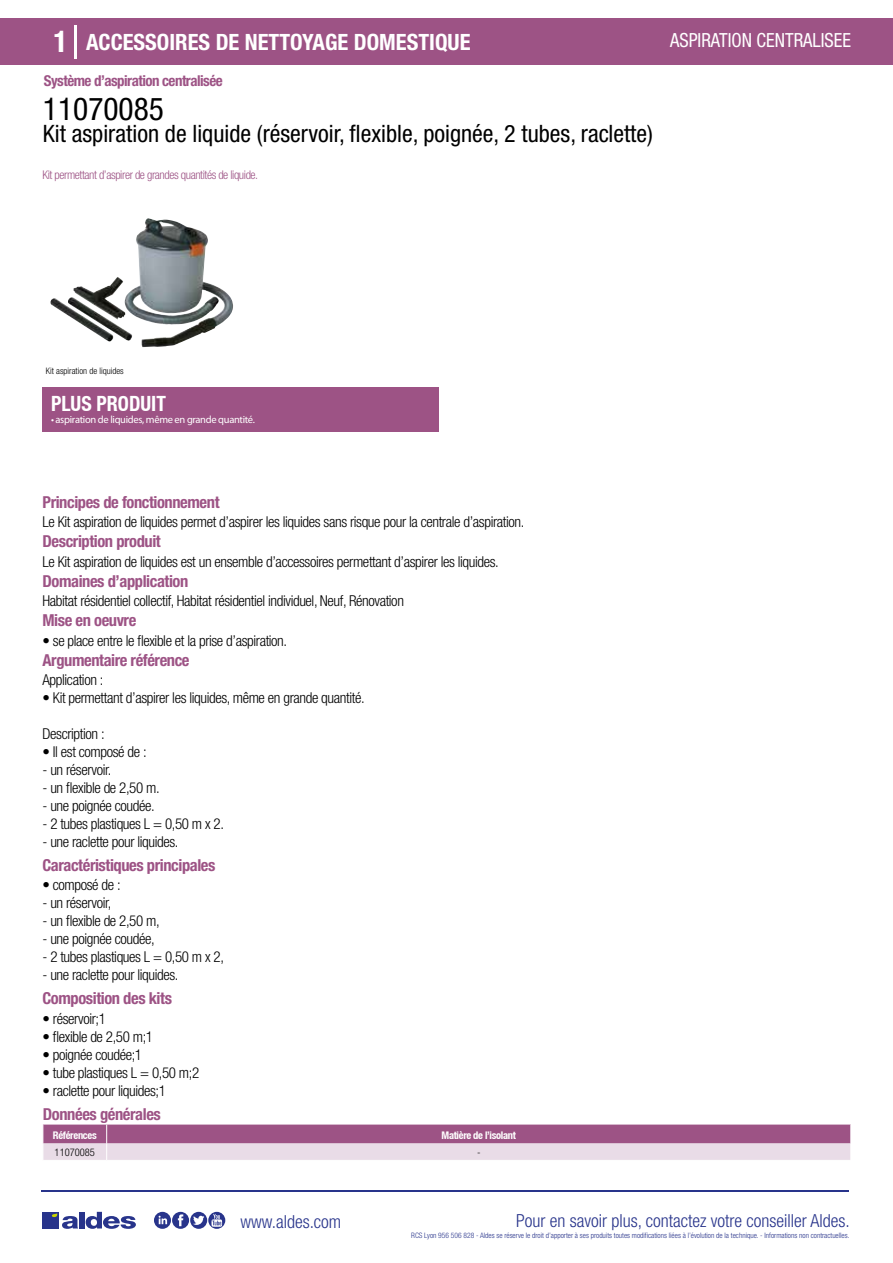
<style>
.page{position:relative;width:893px;height:1263px;background:#fff}
.page>*{position:absolute;margin:0;border:0;box-sizing:border-box;transform-origin:0 0}
.t1{font:condensed 31.5px "Helvetica Neue LT Std";color:#000}
.t2{font:condensed 24px "Helvetica Neue LT Std";color:#000}
.t3{font:700 condensed 22.5px "Helvetica Neue LT Std";color:#fff}
.t4{font:700 condensed 21px "Helvetica Neue";color:#fff;scale:.95 1}
.t5{font:condensed 19.5px "Helvetica Neue LT Std";color:#fff;scale:.95 1}
.t6{font:300 condensed 18px "Helvetica Neue";color:#28348b}
.t7{font:700 condensed 16.5px "Helvetica Neue LT Std";letter-spacing:-.025em;color:#9d5385}
.t8{font:300 condensed 15px "Helvetica Neue LT Std";letter-spacing:-.025em;color:#000}
.t9{font:700 condensed 15px "Helvetica Neue LT Std";letter-spacing:-.035em;color:#9d5385}
.t10{font:300 condensed 12px "Helvetica Neue LT Std";letter-spacing:-.035em;color:#9d5385}
.t11{font:10.5px "Myriad Pro";letter-spacing:-.03em;color:#fff}
.t12{font:700 condensed 10.5px "Helvetica Neue";letter-spacing:-.03em;color:#fff}
.t13{font:300 condensed 10.5px "Helvetica Neue";color:#000}
.t14{font:300 condensed 9px "Helvetica Neue";color:#000}
.t15{font:300 condensed 7.5px "Helvetica Neue";color:#28348b}
.s1{font-size:30px}
</style>
<div class="page">
<div style="left:0;top:18px;width:893px;height:46px;background:#9d5385"></div>
<div style="left:43px;top:387px;width:396px;height:45px;background:#9d5385"></div>
<hr style="left:74px;top:25px;width:2px;height:33px;background:#fff">
<svg style="left:50px;top:218px;width:183px;height:130px"></svg>
<svg style="left:43px;top:1124px;width:808px;height:36px;background:#c296b4"></svg>
<hr style="left:41px;top:1190px;width:808px;height:1px;background:#28348b">
<svg style="left:154px;top:1212px;width:71px;height:17px"></svg>
<div style="left:42px;top:1212px;width:17px;height:16px;background:#28348b"></div>
<div style="left:79px;top:1212px;width:5px;height:16px;background:#28348b"></div>
<svg style="left:86px;top:1212px;width:50px;height:17px"></svg>
<svg style="left:52px;top:1213px;width:26px;height:16px"></svg>
<h3 class="t3" style="left:54px;top:28px;width:418px"><span class="s1">1</span> ACCESSOIRES DE NETTOYAGE DOMESTIQUE</h3>
<h3 class="t5" style="left:670px;top:29px;width:192px">ASPIRATION CENTRALISEE</h3>
<p class="t9" style="left:44px;top:71px;width:180px">Système d’aspiration centralisée</p>
<h1 class="t1" style="left:43px;top:91px;width:122px">11070085</h1>
<h2 class="t2" style="left:43px;top:120px;width:611px">Kit aspiration de liquide (réservoir, flexible, poignée, 2 tubes, raclette)</h2>
<p class="t10" style="left:43px;top:167px;width:217px">Kit permettant d’aspirer de grandes quantités de liquide.</p>
<p class="t14" style="left:46px;top:365px;width:79px">Kit aspiration de liquides</p>
<h3 class="t4" style="left:51px;top:391px;width:122px">PLUS PRODUIT</h3>
<p class="t11" style="left:51px;top:413px;width:205px">• aspiration de liquides, même en grande quantité.</p>
<p class="t7" style="left:43px;top:492px;width:179px">Principes de fonctionnement</p>
<p class="t7" style="left:43px;top:531px;width:120px">Description produit</p>
<p class="t7" style="left:43px;top:571px;width:147px">Domaines d’application</p>
<p class="t7" style="left:43px;top:610px;width:95px">Mise en oeuvre</p>
<p class="t8" style="left:43px;top:513px;width:483px">Le Kit aspiration de liquides permet d’aspirer les liquides sans risque pour la centrale d’aspiration.</p>
<p class="t8" style="left:43px;top:553px;width:458px">Le Kit aspiration de liquides est un ensemble d’accessoires permettant d’aspirer les liquides.</p>
<p class="t8" style="left:43px;top:592px;width:363px">Habitat résidentiel collectif, Habitat résidentiel individuel, Neuf, Rénovation</p>
<p class="t8" style="left:43px;top:632px;width:246px">• se place entre le flexible et la prise d’aspiration.</p>
<p class="t7" style="left:43px;top:650px;width:149px">Argumentaire référence</p>
<p class="t8" style="left:43px;top:671px;width:62px">Application :</p>
<p class="t8" style="left:43px;top:689px;width:324px">• Kit permettant d’aspirer les liquides, même en grande quantité.</p>
<p class="t8" style="left:43px;top:725px;width:64px">Description :</p>
<p class="t8" style="left:43px;top:743px;width:106px">• Il est composé de :</p>
<p class="t8" style="left:43px;top:761px;width:70px">- un réservoir.</p>
<p class="t8" style="left:43px;top:779px;width:119px">- un flexible de 2,50 m.</p>
<p class="t8" style="left:43px;top:797px;width:114px">- une poignée coudée.</p>
<p class="t8" style="left:43px;top:815px;width:183px">- 2 tubes plastiques L = 0,50 m x 2.</p>
<p class="t8" style="left:43px;top:833px;width:138px">- une raclette pour liquides.</p>
<p class="t7" style="left:43px;top:855px;width:174px">Caractéristiques principales</p>
<p class="t8" style="left:43px;top:876px;width:80px">• composé de :</p>
<p class="t8" style="left:43px;top:894px;width:70px">- un réservoir,</p>
<p class="t8" style="left:43px;top:912px;width:119px">- un flexible de 2,50 m,</p>
<p class="t8" style="left:43px;top:930px;width:114px">- une poignée coudée,</p>
<p class="t8" style="left:43px;top:948px;width:183px">- 2 tubes plastiques L = 0,50 m x 2,</p>
<p class="t8" style="left:43px;top:966px;width:138px">- une raclette pour liquides.</p>
<p class="t7" style="left:43px;top:988px;width:131px">Composition des kits</p>
<p class="t8" style="left:43px;top:1009px;width:65px">• réservoir;1</p>
<p class="t8" style="left:43px;top:1027px;width:112px">• flexible de 2,50 m;1</p>
<p class="t8" style="left:43px;top:1045px;width:101px">• poignée coudée;1</p>
<p class="t8" style="left:43px;top:1063px;width:158px">• tube plastiques L = 0,50 m;2</p>
<p class="t8" style="left:43px;top:1081px;width:125px">• raclette pour liquides;1</p>
<p class="t7" style="left:43px;top:1104px;width:119px">Données générales</p>
<p class="t12" style="left:53px;top:1129px;width:45px">Références</p>
<p class="t12" style="left:442px;top:1129px;width:76px">Matière de l’isolant</p>
<p class="t13" style="left:55px;top:1146px;width:42px">11070085</p>
<p class="t13" style="left:477px;top:1146px;width:5px">-</p>
<p class="t6" style="left:240px;top:1211px;width:102px">www.aldes.com</p>
<p class="t6" style="left:516px;top:1211px;width:335px">Pour en savoir plus, contactez votre conseiller Aldes.</p>
<p class="t15" style="left:411px;top:1230px;width:440px">RCS Lyon 956 506 828 - Aldes se réserve le droit d’apporter à ses produits toutes modifications liées à l’évolution de la technique. - Informations non contractuelles.</p>
</div>
